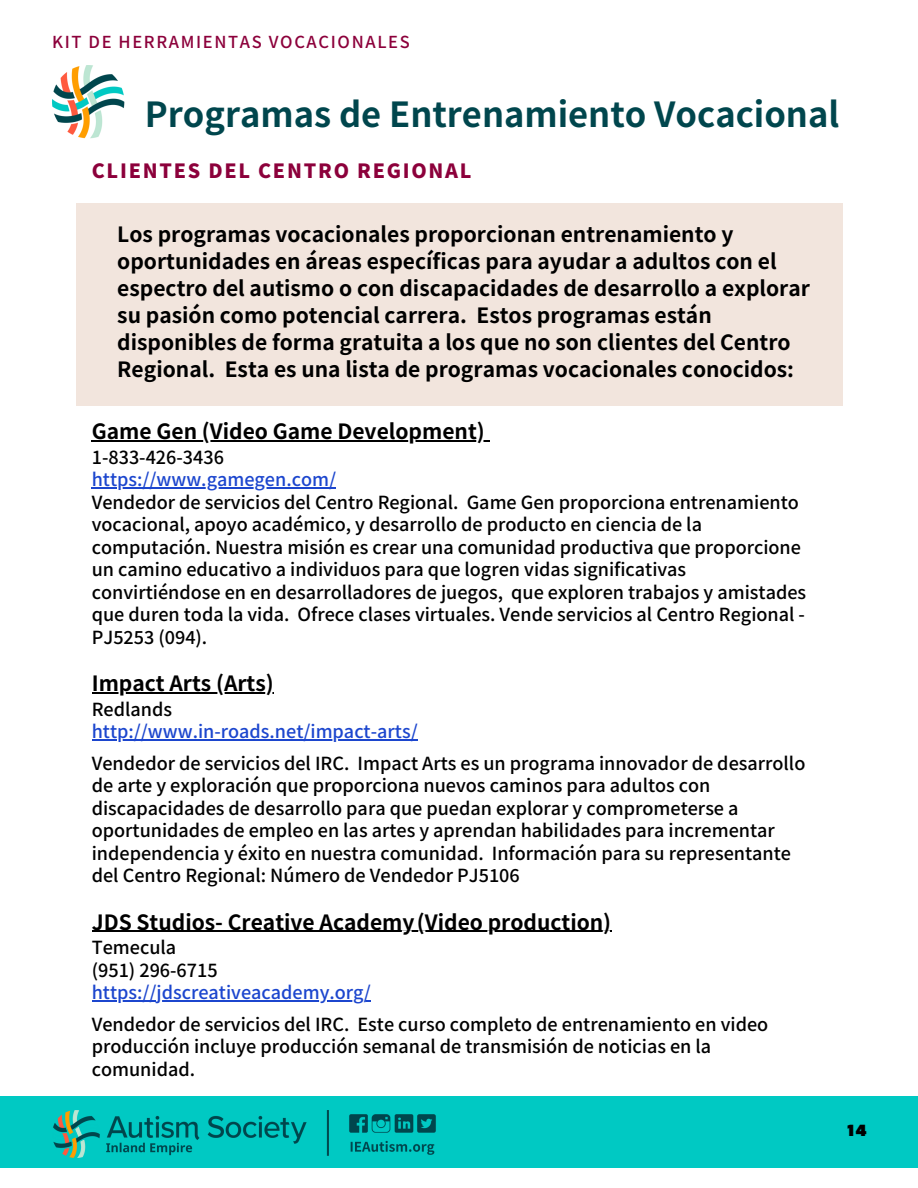
<style>
.page{position:relative;width:918px;height:1188px;background:#fff}
.page>*{position:absolute;margin:0;border:0;box-sizing:border-box;transform-origin:0 0}
.t1{font:700 34.5px "Noto Sans JP";color:#00464d}
.t2{font:700 21px/27px "Noto Sans JP";color:#000}
.t3{font:900 19.5px "Noto Sans JP";letter-spacing:.09em;color:#8c003b}
.t4{font:500 18px/22.5px "Noto Sans JP";color:#000}
.t5{font:500 18px "Noto Sans JP";color:#1c46ce}
.t6{font:900 16.95px "Codec Pro";color:#000}
.t7{font:500 16.5px "Noto Sans JP";letter-spacing:.1em;color:#8c003b}
.s1{color:#1c46ce}
</style>
<div class="page">
<hr style="left:92px;top:440px;width:393px;height:1px;background:#000">
<hr style="left:92px;top:488px;width:244px;height:1px;background:#1c46ce">
<hr style="left:92px;top:692px;width:182px;height:1px;background:#000">
<hr style="left:92px;top:740px;width:326px;height:1px;background:#1c46ce">
<hr style="left:92px;top:931px;width:519px;height:1px;background:#000">
<hr style="left:92px;top:1001px;width:279px;height:1px;background:#1c46ce">
<div style="left:0;top:1096px;width:918px;height:72px;background:#00c9c3"></div>
<img style="left:53px;top:1110px;width:275px;height:48px">
<img style="left:349px;top:1114px;width:87px;height:41px">
<img style="left:52px;top:65px;width:73px;height:73px">
<div style="left:76px;top:203px;width:766px;height:203px;background:#f2e5dd"></div>
<h3 class="t7" style="left:52px;top:29px;width:359px">KIT DE HERRAMIENTAS VOCACIONALES</h3>
<p class="t1" style="left:145px;top:87px;width:696px">Programas de Entrenamiento Vocacional</p>
<h4 class="t3" style="left:92px;top:155px;width:381px">CLIENTES DEL CENTRO REGIONAL</h4>
<p class="t2" style="left:117px;top:219px;width:694px">Los programas vocacionales proporcionan entrenamiento y oportunidades en áreas específicas para ayudar a adultos con el espectro del autismo o con discapacidades de desarrollo a explorar su pasión como potencial carrera. Estos programas están disponibles de forma gratuita a los que no son clientes del Centro Regional. Esta es una lista de programas vocacionales conocidos:</p>
<h1 class="t2" style="left:92px;top:417px;width:395px">Game Gen (Video Game Development)</h1>
<h2 class="t4" style="left:92px;top:445px;width:134px">1-833-426-3436</h2>
<h3 class="t5" style="left:92px;top:466px;width:246px">https://www.gamegen.com/</h3>
<p class="t4" style="left:92px;top:490px;width:716px">Vendedor de servicios del Centro Regional. Game Gen proporciona entrenamiento vocacional, apoyo académico, y desarrollo de producto en ciencia de la computación. Nuestra misión es crear una comunidad productiva que proporcione un camino educativo a individuos para que logren vidas significativas convirtiéndose en en desarrolladores de juegos, que exploren trabajos y amistades que duren toda la vida. Ofrece clases virtuales. Vende servicios al Centro Regional - PJ5253 (094).</p>
<p class="t2" style="left:92px;top:669px;width:183px">Impact Arts (Arts)</p>
<p class="t4" style="left:92px;top:697px;width:82px">Redlands</p>
<p class="t5" style="left:92px;top:718px;width:327px">http://www.in-roads.net/impact-arts/</p>
<p class="t4" style="left:92px;top:751px;width:715px">Vendedor de servicios del IRC. Impact Arts es un programa innovador de desarrollo de arte y exploración que proporciona nuevos caminos para adultos con discapacidades de desarrollo para que puedan explorar y comprometerse a oportunidades de empleo en las artes y aprendan habilidades para incrementar independencia y éxito en nuestra comunidad. Información para su representante del Centro Regional: Número de Vendedor PJ5106</p>
<p class="t2" style="left:92px;top:907px;width:521px">JDS Studios- Creative Academy(Video production)</p>
<p class="t4" style="left:92px;top:935px;width:127px">Temecula (951) 296-6715</p>
<p class="t4" style="left:92px;top:976px;width:678px;line-height:31.5px"><span class="s1">https://jdscreativeacademy.org/<br></span>Vendedor de servicios del IRC. Este curso completo de entrenamiento en video</p>
<p class="t4" style="left:92px;top:1034px;width:621px">producción incluye producción semanal de transmisión de noticias en la comunidad.</p>
<p class="t6" style="left:848px;top:1124px;width:21px">14</p>
</div>
